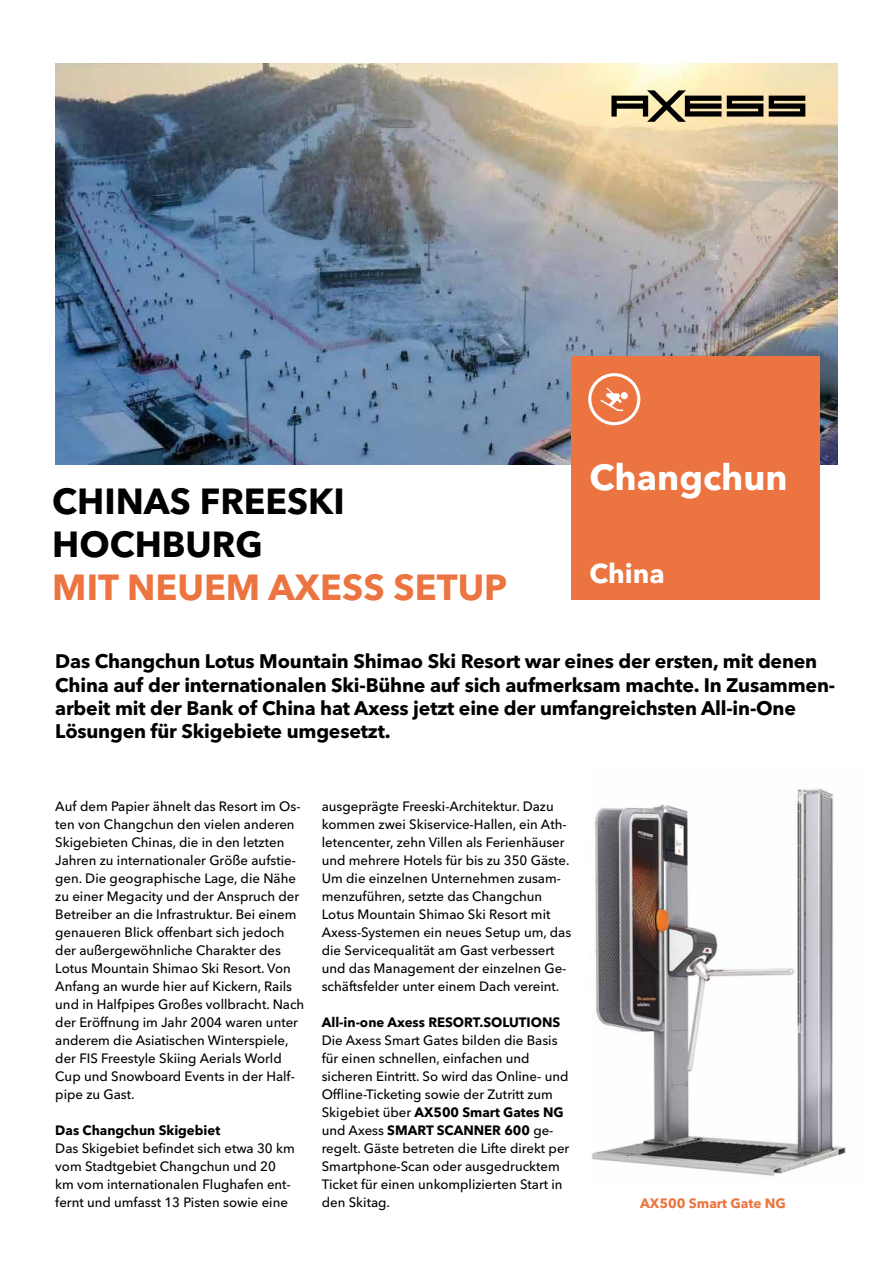
<style>
.page{position:relative;width:893px;height:1263px;background:#fff}
.page>*{position:absolute;margin:0;border:0;box-sizing:border-box;transform-origin:0 0}
.t1{font:700 36px/43.2px "Avenir Next Cyr";color:#000}
.t2{font:700 36px "Avenir Next Cyr";color:#eb7440}
.t3{font:700 36px "Avenir Next Cyr";color:#fff}
.t4{font:700 27px "Avenir Next Cyr";color:#fff}
.t5{font:700 19.5px/23.4px "Avenir Next Cyr";letter-spacing:-.01em;color:#000}
.t6{font:500 13.5px/18px "Avenir Next Cyr";color:#000}
.t7{font:700 13.5px "Avenir Next Cyr";color:#000}
.t8{font:700 13.5px "Avenir Next Cyr";color:#eb7440}
.s1{font-weight:700}
</style>
<div class="page">
<img style="left:55px;top:64px;width:783px;height:401px">
<div style="left:571px;top:356px;width:249px;height:244px;background:#eb7440"></div>
<svg style="left:727px;top:96px;width:36px;height:21px"></svg>
<svg style="left:769px;top:96px;width:36px;height:21px"></svg>
<svg style="left:611px;top:90px;width:110px;height:32px;background:#8f8568"></svg>
<img style="left:592px;top:788px;width:254px;height:388px">
<svg style="left:588px;top:373px;width:52px;height:52px"></svg>
<h1 class="t1" style="left:52px;top:479px;width:294px">CHINAS FREESKI<br>HOCHBURG</h1>
<h1 class="t2" style="left:52px;top:565px;width:456px">MIT NEUEM AXESS SETUP</h1>
<h1 class="t3" style="left:589px;top:455px;width:200px">Changchun</h1>
<h2 class="t4" style="left:589px;top:557px;width:77px">China</h2>
<p class="t5" style="left:55px;top:649px;width:781px">Das Changchun Lotus Mountain Shimao Ski Resort war eines der ersten, mit denen China auf der internationalen Ski-Bühne auf sich aufmerksam machte. In Zusammen&shy;arbeit mit der Bank of China hat Axess jetzt eine der umfangreichsten All-in-One Lösungen für Skigebiete umgesetzt.</p>
<p class="t6" style="left:55px;top:797px;width:251px">Auf dem Papier ähnelt das Resort im Os&shy;ten von Changchun den vielen anderen Skigebieten Chinas, die in den letzten Jahren zu internationaler Größe aufstie&shy;gen. Die geographische Lage, die Nähe zu einer Megacity und der Anspruch der Betreiber an die Infrastruktur. Bei einem genaueren Blick offenbart sich jedoch der außergewöhnliche Charakter des Lotus Mountain Shimao Ski Resort. Von Anfang an wurde hier auf Kickern, Rails und in Halfpipes Großes vollbracht. Nach der Eröffnung im Jahr 2004 waren unter anderem die Asiatischen Winterspiele, der FIS Freestyle Skiing Aerials World Cup und Snowboard Events in der Half&shy;pipe zu Gast.</p>
<p class="t7" style="left:55px;top:1122px;width:167px">Das Changchun Skigebiet</p>
<p class="t6" style="left:55px;top:1139px;width:241px">Das Skigebiet befindet sich etwa 30 km vom Stadtgebiet Changchun und 20 km vom internationalen Flughafen ent&shy;fernt und umfasst 13 Pisten sowie eine</p>
<p class="t6" style="left:322px;top:797px;width:251px">ausgeprägte Freeski-Architektur. Dazu kommen zwei Skiservice-Hallen, ein Ath&shy;letencenter, zehn Villen als Ferienhäuser und mehrere Hotels für bis zu 350 Gäste.<br>Um die einzelnen Unternehmen zusam&shy;menzuführen, setzte das Changchun Lotus Mountain Shimao Ski Resort mit Axess-Systemen ein neues Setup um, das die Servicequalität am Gast verbessert und das Management der einzelnen Ge&shy;schäftsfelder unter einem Dach vereint.</p>
<p class="t7" style="left:322px;top:1014px;width:240px">All-in-one Axess RESORT.SOLUTIONS</p>
<p class="t6" style="left:322px;top:1031px;width:249px">Die Axess Smart Gates bilden die Basis für einen schnellen, einfachen und sicheren Eintritt. So wird das Online- und Offline-Ticketing sowie der Zutritt zum Skigebiet über <span class="s1">AX500 Smart Gates NG </span>und Axess <span class="s1">SMART SCANNER 600</span> ge&shy;regelt. Gäste betreten die Lifte direkt per Smartphone-Scan oder ausgedrucktem Ticket für einen unkomplizierten Start in den Skitag.</p>
<p class="t8" style="left:640px;top:1195px;width:147px">AX500 Smart Gate NG</p>
</div>
